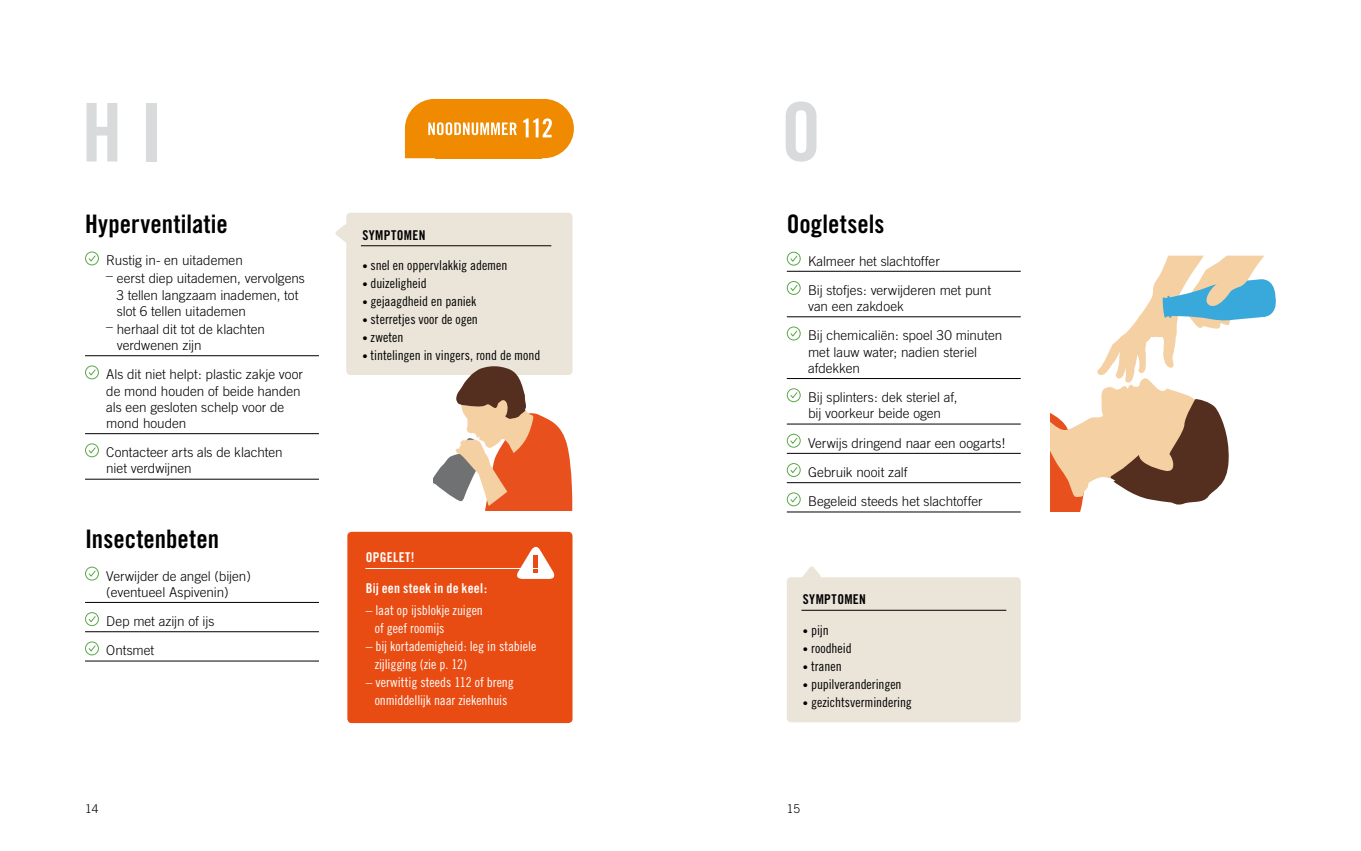
<style>
.page{position:relative;width:1361px;height:851px;background:#fff}
.page>*{position:absolute;margin:0;border:0;box-sizing:border-box;transform-origin:0 0}
.t1{font:81px "Trade Gothic Bold Cond Twenty";color:#d9dadb}
.t2{font:25.5px "Trade Gothic Bold Cond Twenty";letter-spacing:.005em;color:#000}
.t3{font:300 13.5px/16.2px "Trade Gothic";letter-spacing:-.005em;color:#000}
.t4{font:13.5px "Trade Gothic Cond Eighteen";color:#000}
.t5{font:13.5px/18px "Trade Gothic Cond Eighteen";color:#fff}
.t6{font:13.5px "Trade Gothic Bold Cond Twenty";letter-spacing:.015em;color:#fff}
.t7{font:13.5px "Trade Gothic Bold Cond Twenty";letter-spacing:.025em;color:#000}
.t8{font:300 12px "Trade Gothic";color:#000}
.s1{font-size:10.5px}
</style>
<div class="page">
<hr style="left:787px;top:271px;width:233px;height:1px;background:#000">
<hr style="left:787px;top:316px;width:233px;height:1px;background:#000">
<hr style="left:787px;top:378px;width:233px;height:1px;background:#000">
<hr style="left:787px;top:424px;width:233px;height:1px;background:#000">
<hr style="left:787px;top:453px;width:233px;height:1px;background:#000">
<hr style="left:787px;top:482px;width:233px;height:1px;background:#000">
<hr style="left:787px;top:511px;width:233px;height:1px;background:#000">
<svg style="left:786px;top:251px;width:15px;height:15px"></svg>
<svg style="left:786px;top:281px;width:15px;height:14px"></svg>
<svg style="left:786px;top:326px;width:15px;height:15px"></svg>
<svg style="left:786px;top:388px;width:15px;height:14px"></svg>
<svg style="left:786px;top:433px;width:15px;height:15px"></svg>
<svg style="left:786px;top:463px;width:15px;height:14px"></svg>
<svg style="left:786px;top:492px;width:15px;height:14px"></svg>
<svg style="left:1050px;top:255px;width:226px;height:257px"></svg>
<svg style="left:405px;top:99px;width:169px;height:59px;background:#f29a23"></svg>
<div style="left:787px;top:577px;width:233px;height:145px;background:#eae4d9;border-radius:4px"></div>
<svg style="left:802px;top:566px;width:19px;height:11px"></svg>
<hr style="left:801px;top:609px;width:205px;height:1px;background:#000">
<div style="left:347px;top:531px;width:225px;height:192px;background:#e94c13;border-radius:4px"></div>
<hr style="left:85px;top:602px;width:234px;height:1px;background:#000">
<hr style="left:85px;top:631px;width:234px;height:1px;background:#000">
<hr style="left:85px;top:660px;width:234px;height:1px;background:#000">
<svg style="left:85px;top:566px;width:14px;height:15px"></svg>
<svg style="left:85px;top:612px;width:14px;height:14px"></svg>
<svg style="left:85px;top:641px;width:14px;height:14px"></svg>
<hr style="left:85px;top:355px;width:234px;height:1px;background:#000">
<hr style="left:85px;top:433px;width:234px;height:1px;background:#000">
<hr style="left:85px;top:479px;width:234px;height:1px;background:#000">
<svg style="left:85px;top:251px;width:14px;height:15px"></svg>
<svg style="left:85px;top:365px;width:14px;height:15px"></svg>
<svg style="left:85px;top:443px;width:14px;height:14px"></svg>
<svg style="left:517px;top:546px;width:38px;height:33px"></svg>
<div style="left:346px;top:213px;width:226px;height:162px;background:#eae4d9;border-radius:4px"></div>
<svg style="left:335px;top:224px;width:11px;height:19px"></svg>
<hr style="left:361px;top:245px;width:190px;height:1px;background:#000">
<hr style="left:365px;top:568px;width:185px;height:1px;background:#fff">
<svg style="left:434px;top:366px;width:138px;height:144px"></svg>
<h1 class="t1" style="left:82px;top:83px;width:82px">H I</h1>
<h1 class="t1" style="left:781px;top:83px;width:42px">O</h1>
<h2 class="t2" style="left:85px;top:208px;width:144px">Hyperventilatie</h2>
<p class="t3" style="left:106px;top:252px;width:138px">Rustig in- en uitademen</p>
<p class="t3" style="left:116px;top:270px;width:190px;text-indent:-10px">– eerst diep uitademen, vervolgens<br>3 tellen langzaam inademen, tot slot 6 tellen uitademen</p>
<p class="t3" style="left:117px;top:321px;width:150px;text-indent:-10px">– herhaal dit tot de klachten verdwenen zijn</p>
<p class="t3" style="left:106px;top:366px;width:198px">Als dit niet helpt: plastic zakje voor de mond houden of beide handen als een gesloten schelp voor de mond houden</p>
<p class="t3" style="left:106px;top:444px;width:178px">Contacteer arts als de klachten niet verdwijnen</p>
<h2 class="t2" style="left:85px;top:523px;width:136px">Insectenbeten</h2>
<p class="t3" style="left:106px;top:567px;width:146px">Verwijder de angel (bijen) (eventueel Aspivenin)</p>
<p class="t3" style="left:106px;top:606px;width:110px;line-height:29.2px">Dep met azijn of ijs<br>Ontsmet</p>
<p class="t7" style="left:362px;top:226px;width:65px">SYMPTOMEN</p>
<p class="t4" style="left:362px;top:257px;width:147px"><span class="s1">•</span> snel en oppervlakkig ademen</p>
<p class="t4" style="left:362px;top:275px;width:66px"><span class="s1">•</span> duizeligheid</p>
<p class="t4" style="left:362px;top:293px;width:116px"><span class="s1">•</span> gejaagdheid en paniek</p>
<p class="t4" style="left:362px;top:311px;width:117px"><span class="s1">•</span> sterretjes voor de ogen</p>
<p class="t4" style="left:362px;top:329px;width:43px"><span class="s1">•</span> zweten</p>
<p class="t4" style="left:362px;top:347px;width:180px"><span class="s1">•</span> tintelingen in vingers, rond de mond</p>
<p class="t6" style="left:366px;top:548px;width:51px">OPGELET!</p>
<p class="t6" style="left:366px;top:579px;width:123px">Bij een steek in de keel:</p>
<p class="t5" style="left:375px;top:600px;width:110px;text-indent:-9px">– laat op ijsblokje zuigen of geef roomijs</p>
<p class="t5" style="left:375px;top:636px;width:163px;text-indent:-9px">– bij kortademigheid: leg in stabiele zijligging (zie p. 12)</p>
<p class="t5" style="left:366px;top:672px;width:149px;text-align:center">– verwittig steeds 112 of breng onmiddellijk naar ziekenhuis</p>
<h2 class="t2" style="left:787px;top:209px;width:99px">Oogletsels</h2>
<p class="t3" style="left:808px;top:246px;width:184px;line-height:29.2px">Kalmeer het slachtoffer<br>Bij stofjes: verwijderen met punt</p>
<p class="t3" style="left:808px;top:291px;width:196px;line-height:29.2px">van een zakdoek<br>Bij chemicaliën: spoel 30 minuten</p>
<p class="t3" style="left:808px;top:343px;width:170px">met lauw water; nadien steriel afdekken</p>
<p class="t3" style="left:808px;top:389px;width:151px">Bij splinters: dek steriel af, bij voorkeur beide ogen</p>
<p class="t3" style="left:808px;top:428px;width:199px;line-height:29.2px">Verwijs dringend naar een oogarts!<br>Gebruik nooit zalf<br>Begeleid steeds het slachtoffer</p>
<p class="t7" style="left:803px;top:591px;width:65px">SYMPTOMEN</p>
<p class="t4" style="left:803px;top:622px;width:27px"><span class="s1">•</span> pijn</p>
<p class="t4" style="left:803px;top:640px;width:50px"><span class="s1">•</span> roodheid</p>
<p class="t4" style="left:803px;top:658px;width:40px"><span class="s1">•</span> tranen</p>
<p class="t4" style="left:803px;top:676px;width:100px"><span class="s1">•</span> pupilveranderingen</p>
<p class="t4" style="left:803px;top:694px;width:110px"><span class="s1">•</span> gezichtsvermindering</p>
<p class="t8" style="left:85px;top:801px;width:15px">14</p>
<p class="t8" style="left:787px;top:801px;width:15px">15</p>
</div>
